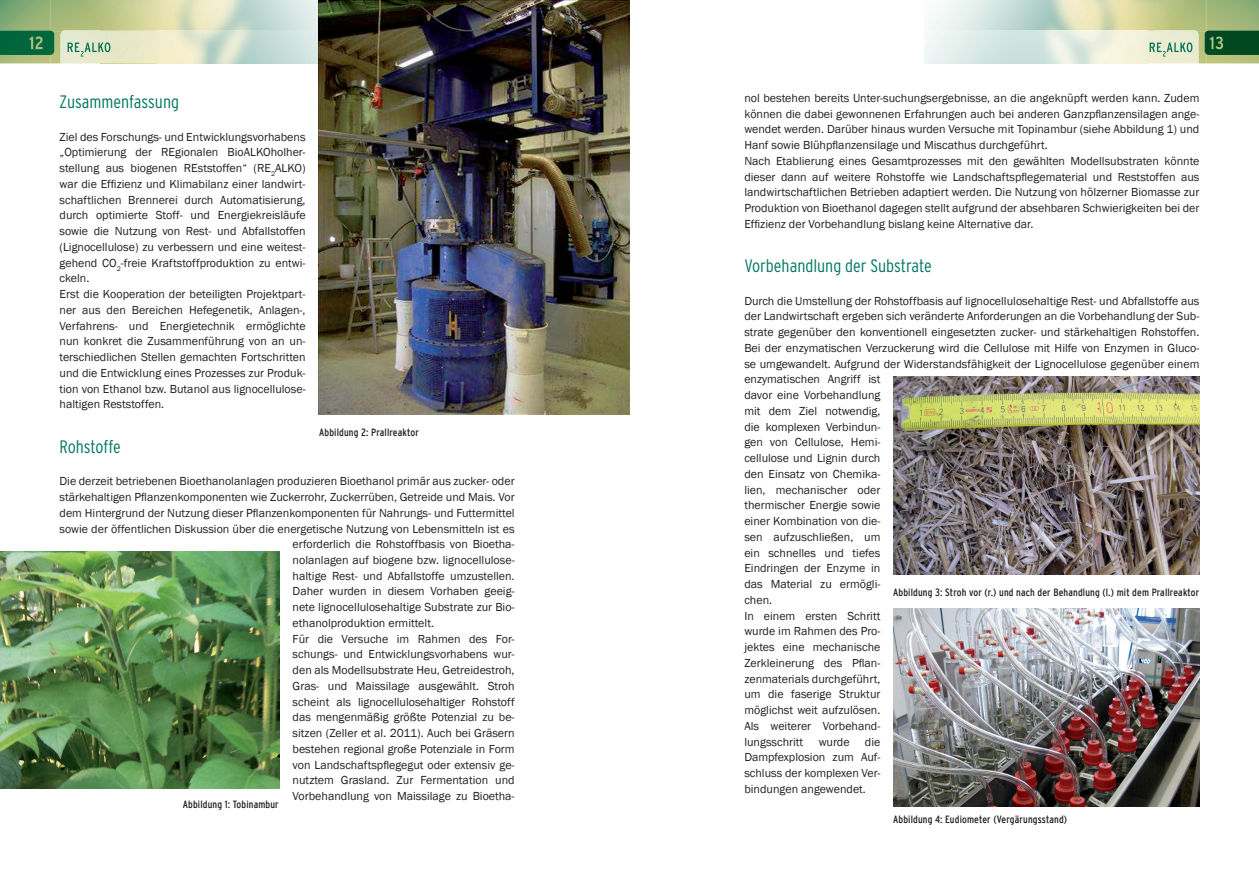
<style>
.page{position:relative;width:1259px;height:893px;background:#fff}
.page>*{position:absolute;margin:0;border:0;box-sizing:border-box;transform-origin:0 0}
.t1{font:300 condensed 18px "Interstate";color:#007660}
.t2{font:12px/15.8px "Franklin Gothic";color:#231f20}
.t3{font:condensed 10.5px "Interstate";letter-spacing:.015em;color:#231f20}
</style>
<div class="page">
<div style="left:924px;top:0;width:19px;height:30px;background:#f7faf9"></div>
<img style="left:1153px;top:0;width:106px;height:32px">
<img style="left:1198px;top:32px;width:8px;height:31px">
<img style="left:1206px;top:55px;width:53px;height:8px">
<svg style="left:629px;top:30px;width:569px;height:34px"></svg>
<img style="left:1166px;top:42px;width:26px;height:10px">
<img style="left:0;top:0;width:101px;height:32px">
<img style="left:302px;top:63px;width:51px;height:1px">
<img style="left:151px;top:63px;width:51px;height:1px">
<img style="left:50px;top:32px;width:11px;height:31px">
<img style="left:61px;top:30px;width:257px;height:33px">
<svg style="left:68px;top:43px;width:16px;height:14px"></svg>
<img style="left:85px;top:42px;width:25px;height:10px">
<img style="left:0;top:30px;width:54px;height:25px">
<img style="left:29px;top:36px;width:14px;height:13px">
<img style="left:318px;top:0;width:311px;height:415px">
<img style="left:0;top:551px;width:280px;height:238px">
<img style="left:1204px;top:30px;width:55px;height:25px">
<img style="left:1209px;top:36px;width:14px;height:13px">
<img style="left:893px;top:376px;width:306px;height:198px">
<img style="left:893px;top:609px;width:306px;height:198px">
<h1 class="t1" style="left:60px;top:91px;width:121px">Zusammenfassung</h1>
<p class="t2" style="left:60px;top:129px;width:248px">Ziel des Forschungs- und Entwicklungsvorhabens „Optimierung der REgionalen BioALKOholher&shy;stellung aus biogenen REststoffen“ (RE<sub>2</sub>ALKO) war die Effizienz und Klimabilanz einer landwirt&shy;schaftlichen Brennerei durch Automatisierung, durch optimierte Stoff- und Energiekreisläufe sowie die Nutzung von Rest- und Abfallstoffen (Lignocellulose) zu verbessern und eine weitest&shy;gehend CO<sub>2</sub>-freie Kraftstoffproduktion zu entwi&shy;ckeln.<br>Erst die Kooperation der beteiligten Projektpart&shy;ner aus den Bereichen Hefegenetik, Anlagen-, Verfahrens- und Energietechnik ermöglichte nun konkret die Zusammenführung von an un&shy;terschiedlichen Stellen gemachten Fortschritten und die Entwicklung eines Prozesses zur Produk&shy;tion von Ethanol bzw. Butanol aus lignocellulose&shy;haltigen Reststoffen.</p>
<h1 class="t1" style="left:60px;top:435px;width:63px">Rohstoffe</h1>
<p class="t2" style="left:60px;top:474px;width:456px">Die derzeit betriebenen Bioethanolanlagen produzieren Bioethanol primär aus zucker- oder</p>
<p class="t2" style="left:60px;top:489px;width:456px">stärkehaltigen Pflanzenkomponenten wie Zuckerrohr, Zuckerrüben, Getreide und Mais. Vor</p>
<p class="t2" style="left:60px;top:505px;width:456px">dem Hintergrund der Nutzung dieser Pflanzenkomponenten für Nahrungs- und Futtermittel</p>
<p class="t2" style="left:60px;top:521px;width:456px">sowie der öffentlichen Diskussion über die energetische Nutzung von Lebensmitteln ist es</p>
<p class="t2" style="left:293px;top:537px;width:223px">erforderlich die Rohstoffbasis von Bioetha-</p>
<p class="t2" style="left:293px;top:552px;width:223px">nolanlagen auf biogene bzw. lignocellulose-</p>
<p class="t2" style="left:293px;top:568px;width:223px">haltige Rest- und Abfallstoffe umzustellen.</p>
<p class="t2" style="left:293px;top:584px;width:223px">Daher wurden in diesem Vorhaben geeig-</p>
<p class="t2" style="left:293px;top:600px;width:223px">nete lignocellulosehaltige Substrate zur Bio-</p>
<p class="t2" style="left:293px;top:615px;width:143px">ethanolproduktion ermittelt.</p>
<p class="t2" style="left:293px;top:631px;width:223px">Für die Versuche im Rahmen des For-</p>
<p class="t2" style="left:293px;top:647px;width:223px">schungs- und Entwicklungsvorhabens wur-</p>
<p class="t2" style="left:293px;top:663px;width:223px">den als Modellsubstrate Heu, Getreidestroh,</p>
<p class="t2" style="left:293px;top:678px;width:223px">Gras- und Maissilage ausgewählt. Stroh</p>
<p class="t2" style="left:293px;top:694px;width:223px">scheint als lignocellulosehaltiger Rohstoff</p>
<p class="t2" style="left:293px;top:710px;width:223px">das mengenmäßig größte Potenzial zu be-</p>
<p class="t2" style="left:293px;top:726px;width:223px">sitzen (Zeller et al. 2011). Auch bei Gräsern</p>
<p class="t2" style="left:293px;top:741px;width:223px">bestehen regional große Potenziale in Form</p>
<p class="t2" style="left:293px;top:757px;width:223px">von Landschaftspflegegut oder extensiv ge-</p>
<p class="t2" style="left:293px;top:773px;width:223px">nutztem Grasland. Zur Fermentation und</p>
<p class="t2" style="left:293px;top:788px;width:223px">Vorbehandlung von Maissilage zu Bioetha-</p>
<p class="t3" style="left:183px;top:799px;width:97px">Abbildung 1: Tobinambur</p>
<p class="t3" style="left:319px;top:426px;width:101px">Abbildung 2: Prallreaktor</p>
<p class="t2" style="left:744px;top:90px;width:456px">nol bestehen bereits Unter-suchungsergebnisse, an die angeknüpft werden kann. Zudem können die dabei gewonnenen Erfahrungen auch bei anderen Ganzpflanzensilagen ange&shy;wendet werden. Darüber hinaus wurden Versuche mit Topinambur (siehe Abbildung 1) und Hanf sowie Blühpflanzensilage und Miscathus durchgeführt.<br>Nach Etablierung eines Gesamtprozesses mit den gewählten Modellsubstraten könnte dieser dann auf weitere Rohstoffe wie Landschaftspflegematerial und Reststoffen aus landwirtschaftlichen Betrieben adaptiert werden. Die Nutzung von hölzerner Biomasse zur Produktion von Bioethanol dagegen stellt aufgrund der absehbaren Schwierigkeiten bei der Effizienz der Vorbehandlung bislang keine Alternative dar.</p>
<h1 class="t1" style="left:744px;top:255px;width:189px">Vorbehandlung der Substrate</h1>
<p class="t2" style="left:744px;top:293px;width:457px">Durch die Umstellung der Rohstoffbasis auf lignocellulosehaltige Rest- und Abfallstoffe aus der Landwirtschaft ergeben sich veränderte Anforderungen an die Vorbehandlung der Sub&shy;strate gegenüber den konventionell eingesetzten zucker- und stärkehaltigen Rohstoffen.<br>Bei der enzymatischen Verzuckerung wird die Cellulose mit Hilfe von Enzymen in Gluco&shy;se umgewandelt. Aufgrund der Widerstandsfähigkeit der Lignocellulose gegenüber einem enzymatischen Angriff ist<br>davor eine Vorbehandlung<br>mit dem Ziel notwendig,<br>die komplexen Verbindun-<br>gen von Cellulose, Hemi-<br>cellulose und Lignin durch<br>den Einsatz von Chemika-<br>lien, mechanischer oder<br>thermischer Energie sowie<br>einer Kombination von die-<br>sen aufzuschließen, um<br>ein schnelles und tiefes<br>Eindringen der Enzyme in<br>das Material zu ermögli-<br>chen.<br>In einem ersten Schritt<br>wurde im Rahmen des Pro-<br>jektes eine mechanische<br>Zerkleinerung des Pflan-<br>zenmaterials durchgeführt,<br>um die faserige Struktur<br>möglichst weit aufzulösen.<br>Als weiterer Vorbehand-<br>lungsschritt</p>
<p class="t3" style="left:893px;top:586px;width:308px">Abbildung 3: Stroh vor (r.) und nach der Behandlung (l.) mit dem Prallreaktor</p>
<p class="t2" style="left:744px;top:734px;width:138px;text-align:justify;text-indent:121px">die Dampfexplosion zum Auf&shy;schluss der komplexen Ver&shy;bindungen angewendet.</p>
<p class="t2" style="left:818px;top:734px;width:32px">wurde</p>
<p class="t3" style="left:893px;top:814px;width:175px">Abbildung 4: Eudiometer (Vergärungsstand)</p>
</div>
